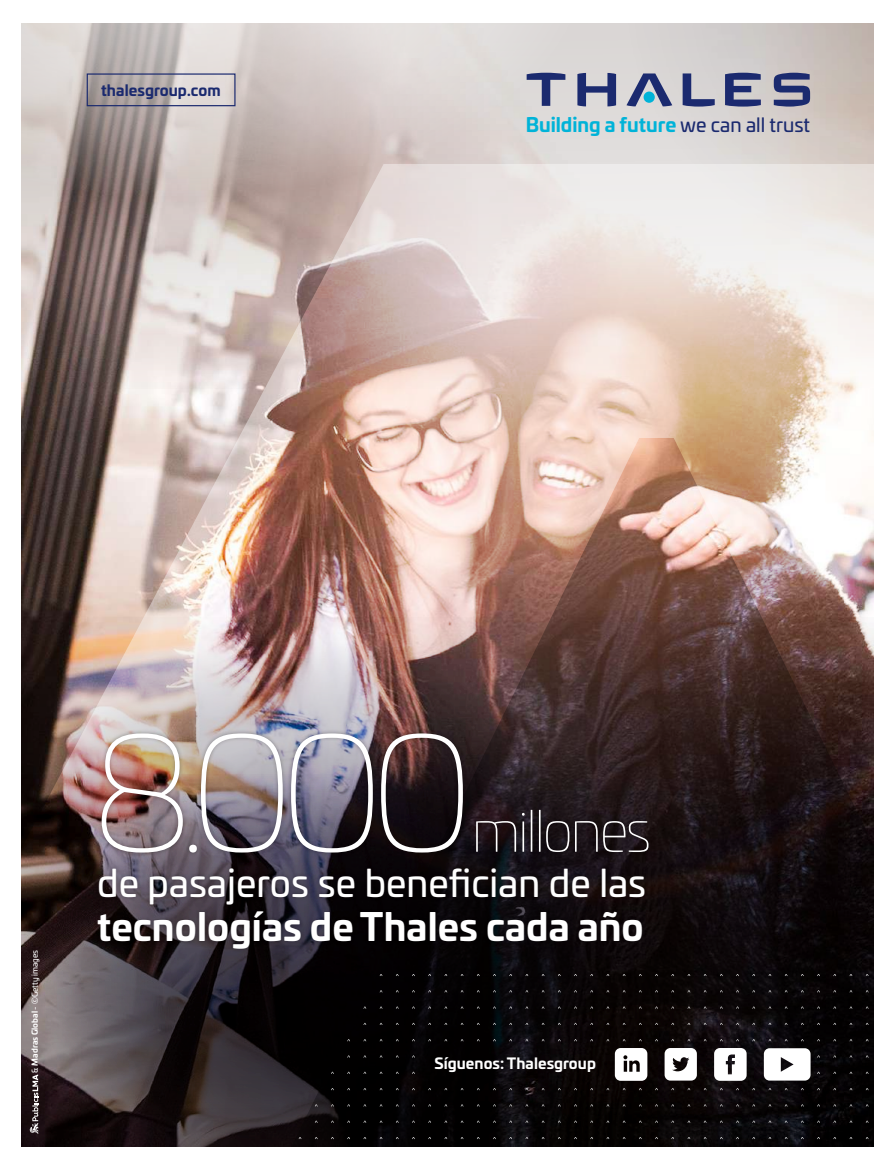
<style>
.page{position:relative;width:893px;height:1166px;background:#fff}
.page>*{position:absolute;margin:0;border:0;box-sizing:border-box;transform-origin:0 0}
.t1{font:100 160.35px "Univia Pro";color:#fff}
.t2{font:100 57.15px "Univia Pro";letter-spacing:-.05em;color:#fff}
.t3{font:37.35px "Univia Pro";letter-spacing:.005em;color:#fff}
.t4{font:700 37.35px "Univia Pro";letter-spacing:.005em;color:#fff}
.t5{font:700 19.2px "Univia Pro";color:#00b3d8}
.t6{font:700 15px "Univia Pro";letter-spacing:.005em;color:#fff}
.t7{font:700 15px "Univia Pro";letter-spacing:.005em;color:#1b2a6f}
.t8{font:7.95px "Univia Pro";color:#fff}
.s1{font-weight:400;color:#1b2a6f}
.s2{font-weight:700}
</style>
<div class="page">
<svg style="left:619px;top:23px;width:254px;height:141px;background:#d3ccc9"></svg>
<svg style="left:22px;top:23px;width:569px;height:141px;background:#d0c8c5"></svg>
<img style="left:22px;top:164px;width:851px;height:982px">
<svg style="left:394px;top:1003px;width:479px;height:143px;background:#0a0708"></svg>
<div style="left:87px;top:73px;width:149px;height:33px;border:1px solid #1b2a6f"></div>
<svg style="left:665px;top:1047px;width:32px;height:33px"></svg>
<svg style="left:615px;top:1047px;width:32px;height:33px"></svg>
<svg style="left:714px;top:1047px;width:41px;height:33px"></svg>
<svg style="left:764px;top:1047px;width:46px;height:33px"></svg>
<div style="left:93px;top:728px;width:560px;height:224px;background:#000;opacity:.3"></div>
<svg style="left:30px;top:1074px;width:8px;height:59px"></svg>
<svg style="left:774px;top:73px;width:36px;height:33px"></svg>
<svg style="left:725px;top:73px;width:36px;height:33px"></svg>
<svg style="left:683px;top:73px;width:32px;height:33px"></svg>
<svg style="left:626px;top:73px;width:46px;height:33px"></svg>
<div style="left:644px;top:91px;width:11px;height:12px;background:#00b3d8;border-radius:50%"></div>
<svg style="left:577px;top:73px;width:39px;height:33px"></svg>
<svg style="left:527px;top:73px;width:38px;height:33px"></svg>
<p class="t7" style="left:101px;top:78px;width:121px">thalesgroup.com</p>
<p class="t5" style="left:526px;top:110px;width:286px">Building a future <span class="s1">we can all trust</span></p>
<p class="t8" style="left:29px;top:1072px;width:124px;rotate:-90deg">&amp; <span class="s2">Madras Global</span> - ©Getty images</p>
<h1 class="t1" style="left:91px;top:680px;width:384px">8.000</h1>
<h2 class="t2" style="left:471px;top:790px;width:181px">millones</h2>
<p class="t3" style="left:97px;top:854px;width:551px">de pasajeros se benefician de las</p>
<p class="t4" style="left:97px;top:897px;width:548px">tecnologías de Thales cada año</p>
<p class="t6" style="left:434px;top:1051px;width:163px">Síguenos: Thalesgroup</p>
</div>
